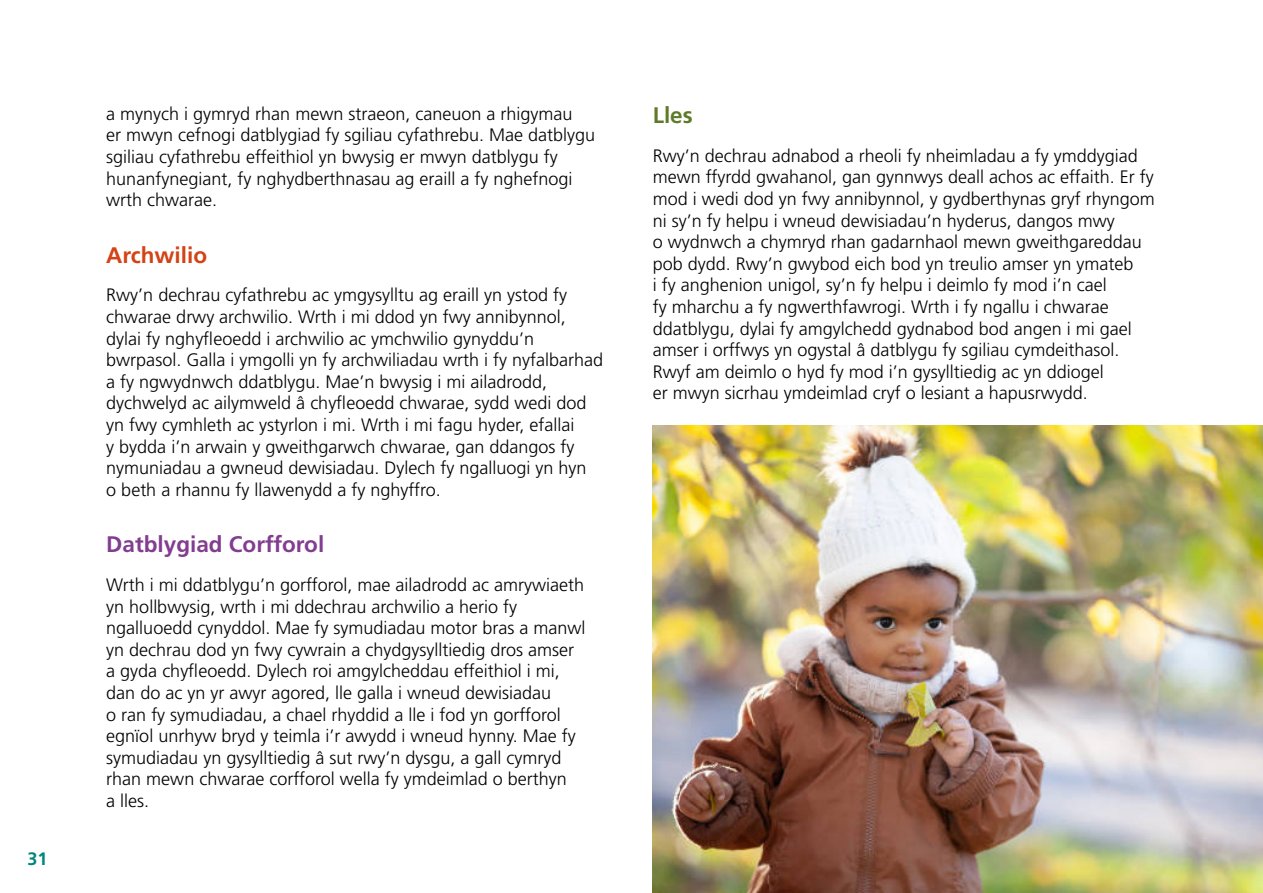
<style>
.page{position:relative;width:1263px;height:893px;background:#fff}
.page>*{position:absolute;margin:0;border:0;box-sizing:border-box;transform-origin:0 0}
.Physical_Dev_header{font:700 22.5px "Frutiger LT Std";color:#823d90}
.Exploration_header{font:700 22.5px "Frutiger LT Std";color:#d34316}
.Well-being_header{font:700 22.5px "Frutiger LT Std";color:#5f7b2a}
.P_-_Body_Text{font:300 18px/21.6px "Frutiger LT Std";color:#000}
.t1{font:700 18px "Frutiger LT Std";color:#04847e}
</style>
<div class="page">
<img style="left:653px;top:425px;width:610px;height:468px">
<p class="t1" style="left:28px;top:848px;width:22px">31</p>
<p class="P_-_Body_Text" style="left:106px;top:103px;width:490px">a mynych i gymryd rhan mewn straeon, caneuon a rhigymau<br>er mwyn cefnogi datblygiad fy sgiliau cyfathrebu. Mae datblygu sgiliau cyfathrebu effeithiol yn bwysig er mwyn datblygu fy hunanfynegiant, fy nghydberthnasau ag eraill a fy nghefnogi wrth chwarae.</p>
<p class="Exploration_header" style="left:106px;top:242px;width:102px">Archwilio</p>
<p class="P_-_Body_Text" style="left:106px;top:285px;width:498px">Rwy’n dechrau cyfathrebu ac ymgysylltu ag eraill yn ystod fy chwarae drwy archwilio. Wrth i mi ddod yn fwy annibynnol, dylai fy nghyfleoedd i archwilio ac ymchwilio gynyddu’n bwrpasol. Galla i ymgolli yn fy archwiliadau wrth i fy nyfalbarhad a fy ngwydnwch ddatblygu. Mae’n bwysig i mi ailadrodd, dychwelyd ac ailymweld â chyfleoedd chwarae, sydd wedi dod yn fwy cymhleth ac ystyrlon i mi. Wrth i mi fagu hyder, efallai<br>y bydda i’n arwain y gweithgarwch chwarae, gan ddangos fy nymuniadau a gwneud dewisiadau. Dylech fy ngalluogi yn hyn<br>o beth a rhannu fy llawenydd a fy nghyffro.</p>
<p class="Physical_Dev_header" style="left:106px;top:531px;width:219px">Datblygiad Corfforol</p>
<p class="P_-_Body_Text" style="left:106px;top:574px;width:481px">Wrth i mi ddatblygu’n gorfforol, mae ailadrodd ac amrywiaeth yn hollbwysig, wrth i mi ddechrau archwilio a herio fy ngalluoedd cynyddol. Mae fy symudiadau motor bras a manwl yn dechrau dod yn fwy cywrain a chydgysylltiedig dros amser a gyda chyfleoedd. Dylech roi amgylcheddau effeithiol i mi, dan do ac yn yr awyr agored, lle galla i wneud dewisiadau<br>o ran fy symudiadau, a chael rhyddid a lle i fod yn gorfforol egnïol unrhyw bryd y teimla i’r awydd i wneud hynny. Mae fy symudiadau yn gysylltiedig â sut rwy’n dysgu, a gall cymryd rhan mewn chwarae corfforol wella fy ymdeimlad o berthyn<br>a lles.</p>
<p class="Well-being_header" style="left:653px;top:102px;width:42px">Lles</p>
<p class="P_-_Body_Text" style="left:653px;top:145px;width:504px">Rwy’n dechrau adnabod a rheoli fy nheimladau a fy ymddygiad mewn ffyrdd gwahanol, gan gynnwys deall achos ac effaith. Er fy mod i wedi dod yn fwy annibynnol, y gydberthynas gryf rhyngom ni sy’n fy helpu i wneud dewisiadau’n hyderus, dangos mwy<br>o wydnwch a chymryd rhan gadarnhaol mewn gweithgareddau pob dydd. Rwy’n gwybod eich bod yn treulio amser yn ymateb<br>i fy anghenion unigol, sy’n fy helpu i deimlo fy mod i’n cael<br>fy mharchu a fy ngwerthfawrogi. Wrth i fy ngallu i chwarae ddatblygu, dylai fy amgylchedd gydnabod bod angen i mi gael amser i orffwys yn ogystal â datblygu fy sgiliau cymdeithasol.<br>Rwyf am deimlo o hyd fy mod i’n gysylltiedig ac yn ddiogel<br>er mwyn sicrhau ymdeimlad cryf o lesiant a hapusrwydd.</p>
</div>
